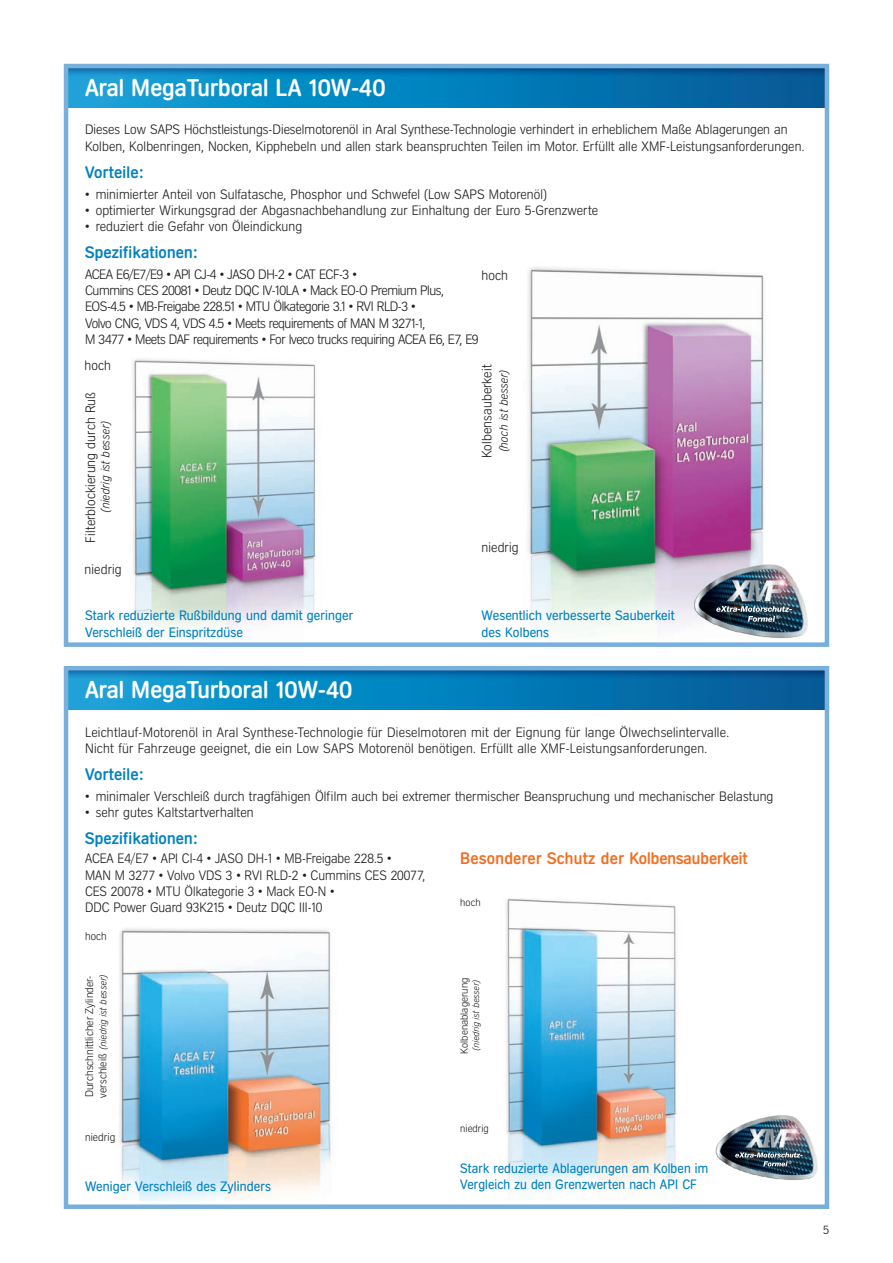
<style>
.page{position:relative;width:893px;height:1263px;background:#fff}
.page>*{position:absolute;margin:0;border:0;box-sizing:border-box;transform-origin:0 0}
.t1{font:500 24px "Aral V2";color:#fff}
.t2{font:500 16.5px "Aral V2";letter-spacing:.01em;color:#0081c1}
.t3{font:500 16.5px "Aral V2";letter-spacing:.01em;color:#f36e21}
.t4{font:300 13.5px/16.2px "Aral V2";letter-spacing:.01em;color:#231f20}
.t5{font:300 13.5px/16.2px "Aral V2";letter-spacing:-.03em;color:#231f20}
.t6{font:13.5px/16.2px "Aral V2";letter-spacing:.01em;color:#0081c1}
.t7{font:italic 300 12px "Aral V2";color:#231f20}
.t8{font:300 12px "Aral V2";color:#231f20}
.t9{font:300 11.1px "Aral V2";letter-spacing:.01em;color:#231f20}
.t10{font:300 10.35px "Aral V2";letter-spacing:.01em;color:#231f20}
.t11{font:italic 300 9.9px "Aral V2";color:#231f20}
.t12{font:italic 300 9.15px "Aral V2";color:#231f20}
.s1{font-style:normal;font-size:11.1px}
</style>
<div class="page">
<svg style="left:69px;top:77px;width:755px;height:30px;background:#067fba"></svg>
<svg style="left:69px;top:69px;width:755px;height:8px;background:#056eab"></svg>
<img style="left:133px;top:359px;width:183px;height:273px">
<img style="left:527px;top:266px;width:237px;height:366px">
<div style="left:64px;top:64px;width:765px;height:583px;border:4px solid #79b0db"></div>
<img style="left:692px;top:561px;width:116px;height:77px">
<div style="left:714px;top:604px;width:84px;height:14px;background:#231f20;opacity:.75"></div>
<div style="left:746px;top:613px;width:40px;height:15px;background:#231f20;opacity:.75"></div>
<svg style="left:716px;top:606px;width:76px;height:16px"></svg>
<svg style="left:69px;top:679px;width:755px;height:30px;background:#067fba"></svg>
<svg style="left:69px;top:671px;width:755px;height:8px;background:#056daa"></svg>
<div style="left:64px;top:666px;width:765px;height:543px;border:4px solid #79b0db"></div>
<img style="left:119px;top:928px;width:212px;height:272px">
<img style="left:506px;top:898px;width:171px;height:293px">
<img style="left:715px;top:1115px;width:103px;height:65px">
<div style="left:733px;top:1150px;width:76px;height:14px;background:#231f20;opacity:.75"></div>
<div style="left:761px;top:1159px;width:37px;height:14px;background:#231f20;opacity:.75"></div>
<svg style="left:735px;top:1152px;width:68px;height:14px"></svg>
<h1 class="t1" style="left:85px;top:73px;width:302px">Aral MegaTurboral LA 10W-40</h1>
<p class="t4" style="left:85px;top:122px;width:721px">Dieses Low SAPS Höchstleistungs-Dieselmotorenöl in Aral Synthese-Technologie verhindert in erheblichem Maße Ablagerungen an<br>Kolben, Kolbenringen, Nocken, Kipphebeln und allen stark beanspruchten Teilen im Motor. Erfüllt alle XMF-Leistungsanforderungen.</p>
<p class="t2" style="left:85px;top:162px;width:60px">Vorteile:</p>
<p class="t4" style="left:85px;top:186px;width:463px">• minimierter Anteil von Sulfatasche, Phosphor und Schwefel (Low SAPS Motorenöl)</p>
<p class="t4" style="left:85px;top:202px;width:515px">• optimierter Wirkungsgrad der Abgasnachbehandlung zur Einhaltung der Euro 5-Grenzwerte</p>
<p class="t4" style="left:85px;top:218px;width:219px">• reduziert die Gefahr von Öleindickung</p>
<p class="t2" style="left:85px;top:243px;width:114px">Spezifikationen:</p>
<p class="t5" style="left:85px;top:266px;width:395px">ACEA E6/E7/E9 • API CJ-4 • JASO DH-2 • CAT ECF-3 •<br>Cummins CES 20081 • Deutz DQC IV-10LA • Mack EO-O Premium Plus, EOS-4.5 • MB-Freigabe 228.51 • MTU Ölkategorie 3.1 • RVI RLD-3 •<br>Volvo CNG, VDS 4, VDS 4.5 • Meets requirements of MAN M 3271-1,<br>M 3477 • Meets DAF requirements • For Iveco trucks requiring ACEA E6, E7, E9</p>
<p class="t4" style="left:482px;top:268px;width:28px">hoch</p>
<p class="t4" style="left:85px;top:358px;width:28px">hoch</p>
<p class="t4" style="left:82px;top:543px;width:152px;rotate:-90deg">Filterblockierung durch Ruß</p>
<p class="t7" style="left:98px;top:513px;width:93px;rotate:-90deg">(niedrig ist besser)</p>
<p class="t4" style="left:85px;top:562px;width:39px">niedrig</p>
<p class="t4" style="left:479px;top:458px;width:95px;rotate:-90deg">Kolbensauberkeit</p>
<p class="t7" style="left:497px;top:452px;width:84px;rotate:-90deg">(hoch ist besser)</p>
<p class="t4" style="left:482px;top:539px;width:39px">niedrig</p>
<p class="t6" style="left:85px;top:608px;width:270px">Stark reduzierte Rußbildung und damit geringer<br>Verschleiß der Einspritzdüse</p>
<p class="t6" style="left:482px;top:608px;width:195px">Wesentlich verbesserte Sauberkeit des Kolbens</p>
<h1 class="t1" style="left:85px;top:676px;width:269px">Aral MegaTurboral 10W-40</h1>
<p class="t4" style="left:85px;top:724px;width:645px">Leichtlauf-Motorenöl in Aral Synthese-Technologie für Dieselmotoren mit der Eignung für lange Ölwechselintervalle.<br>Nicht für Fahrzeuge geeignet, die ein Low SAPS Motorenöl benötigen. Erfüllt alle XMF-Leistungsanforderungen.</p>
<p class="t2" style="left:85px;top:764px;width:60px">Vorteile:</p>
<p class="t4" style="left:85px;top:788px;width:690px">• minimaler Verschleiß durch tragfähigen Ölfilm auch bei extremer thermischer Beanspruchung und mechanischer Belastung</p>
<p class="t4" style="left:85px;top:804px;width:170px">• sehr gutes Kaltstartverhalten</p>
<p class="t2" style="left:85px;top:829px;width:114px">Spezifikationen:</p>
<p class="t4" style="left:85px;top:851px;width:341px">ACEA E4/E7 • API CI-4 • JASO DH-1 • MB-Freigabe 228.5 •<br>MAN M 3277 • Volvo VDS 3 • RVI RLD-2 • Cummins CES 20077, CES 20078 • MTU Ölkategorie 3 • Mack EO-N •<br>DDC Power Guard 93K215 • Deutz DQC III-10</p>
<p class="t9" style="left:85px;top:929px;width:23px">hoch</p>
<p class="t3" style="left:460px;top:848px;width:289px">Besonderer Schutz der Kolbensauberkeit</p>
<p class="t10" style="left:460px;top:897px;width:22px">hoch</p>
<p class="t9" style="left:83px;top:1097px;width:123px;rotate:-90deg">Durchschnittlicher Zylinder-</p>
<p class="t11" style="left:97px;top:1097px;width:125px;rotate:-90deg"><span class="s1">verschleiß</span> (niedrig ist besser)</p>
<p class="t9" style="left:85px;top:1131px;width:32px">niedrig</p>
<p class="t6" style="left:85px;top:1178px;width:187px">Weniger Verschleiß des Zylinders</p>
<p class="t10" style="left:458px;top:1054px;width:77px;rotate:-90deg">Kolbenablagerung</p>
<p class="t12" style="left:471px;top:1051px;width:72px;rotate:-90deg">(niedrig ist besser)</p>
<p class="t10" style="left:460px;top:1122px;width:30px">niedrig</p>
<p class="t6" style="left:460px;top:1160px;width:249px">Stark reduzierte Ablagerungen am Kolben im<br>Vergleich zu den Grenzwerten nach API CF</p>
<p class="t8" style="left:823px;top:1222px;width:7px">5</p>
</div>
